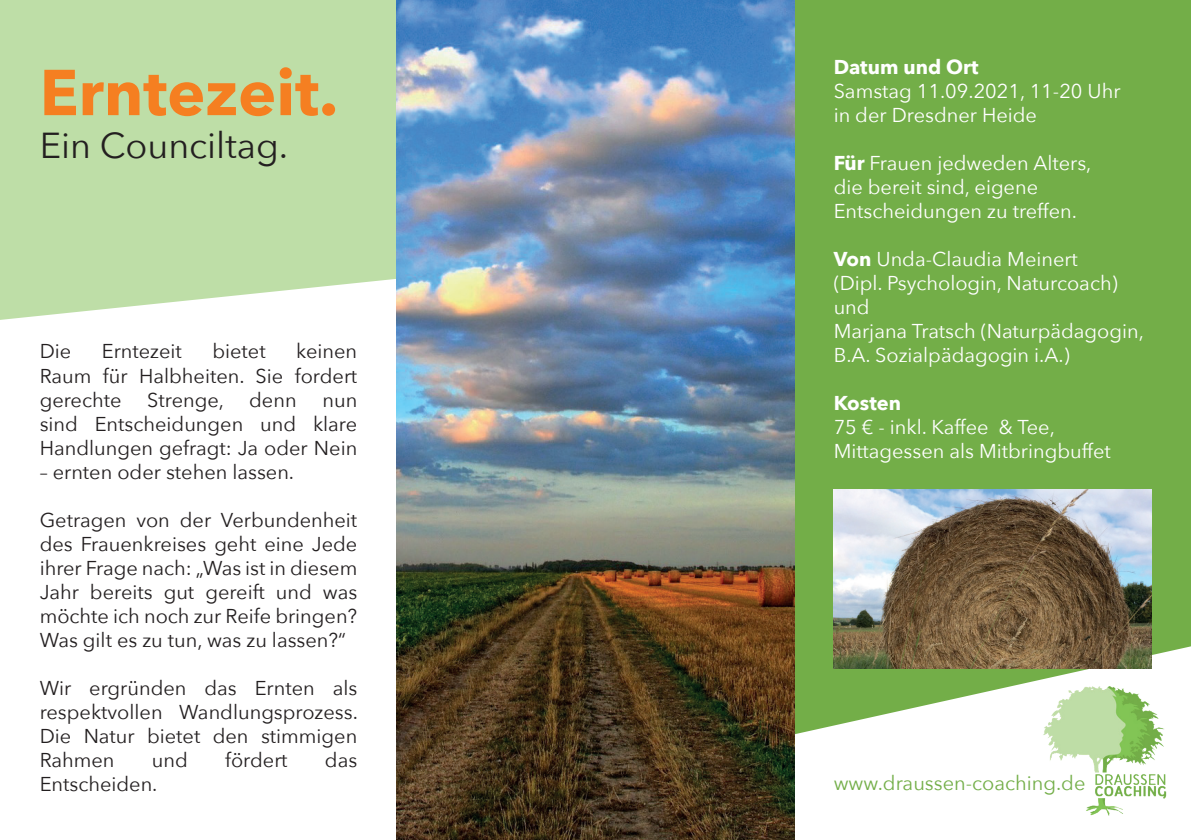
<style>
.page{position:relative;width:1191px;height:840px;background:#fff}
.page>*{position:absolute;margin:0;border:0;box-sizing:border-box;transform-origin:0 0}
.t1{font:700 64px "Avenir Next";color:#f57f21}
.t2{font:36px "Avenir Next";color:#231f20}
.t3{font:20px/24px "Avenir Next";color:#231f20;text-align:justify}
.t4{font:20px/24px "Avenir Next";color:#fff}
.t5{font:20px "Avenir Next";color:#73ae48}
.t6{font:700 20px "Avenir Next";color:#fff}
.s1{font-weight:700}
</style>
<div class="page">
<div style="left:0;top:0;width:397px;height:320px;background:#bedea7"></div>
<div style="left:794px;top:0;width:397px;height:736px;background:#73ae48"></div>
<img style="left:397px;top:0;width:397px;height:839px">
<img style="left:1014px;top:662px;width:167px;height:154px">
<img style="left:833px;top:489px;width:318px;height:179px">
<h1 class="t1" style="left:40px;top:37px;width:300px">Erntezeit.</h1>
<h2 class="t2" style="left:40px;top:115px;width:250px">Ein Counciltag.</h2>
<p class="t3" style="left:40px;top:338px;width:319px;text-indent:256px">keinen Raum für Halbheiten. Sie fordert gerechte</p>
<p class="t3" style="left:40px;top:338px;width:33px">Die</p>
<p class="t3" style="left:102px;top:338px;width:82px">Erntezeit</p>
<p class="t3" style="left:212px;top:338px;width:55px">bietet</p>
<p class="t3" style="left:147px;top:386px;width:78px">Strenge,</p>
<p class="t3" style="left:249px;top:386px;width:49px">denn</p>
<p class="t3" style="left:40px;top:386px;width:319px;text-indent:283px">nun sind Entscheidungen und klare Handlungen gefragt: Ja oder Nein</p>
<p class="t3" style="left:40px;top:458px;width:256px">– ernten oder stehen lassen.</p>
<p class="t3" style="left:40px;top:506px;width:319px">Getragen von der Verbundenheit des Frauenkreises geht eine Jede ihrer Frage nach: „Was ist in diesem Jahr bereits gut gereift und was möchte ich noch zur Reife bringen?<br>Was gilt es zu tun, was zu lassen?“</p>
<p class="t3" style="left:40px;top:674px;width:320px">Wir ergründen das Ernten als respektvollen Wandlungsprozess.<br>Die Natur bietet den stimmigen Rahmen</p>
<p class="t3" style="left:152px;top:746px;width:37px">und</p>
<p class="t3" style="left:225px;top:746px;width:64px">fördert</p>
<p class="t3" style="left:325px;top:746px;width:34px">das</p>
<p class="t3" style="left:40px;top:770px;width:119px">Entscheiden.</p>
<p class="t6" style="left:833px;top:50px;width:146px">Datum und Ort</p>
<p class="t4" style="left:833px;top:78px;width:288px">Samstag 11.09.2021, 11-20 Uhr in der Dresdner Heide</p>
<p class="t4" style="left:833px;top:150px;width:259px"><span class="s1">Für</span> Frauen jedweden Alters, die bereit sind, eigene<br>Entscheidungen zu treffen.</p>
<p class="t4" style="left:833px;top:246px;width:312px"><span class="s1">Von</span> Unda-Claudia Meinert<br>(Dipl. Psychologin, Naturcoach) und<br>Marjana Tratsch (Naturpädagogin,<br>B.A. Sozialpädagogin i.A.)</p>
<p class="t6" style="left:833px;top:386px;width:69px">Kosten</p>
<p class="t4" style="left:833px;top:414px;width:279px">75 € - inkl. Kaffee &amp; Tee,<br>Mittagessen als Mitbringbuffet</p>
<p class="t5" style="left:833px;top:766px;width:253px">www.draussen-coaching.de</p>
</div>
